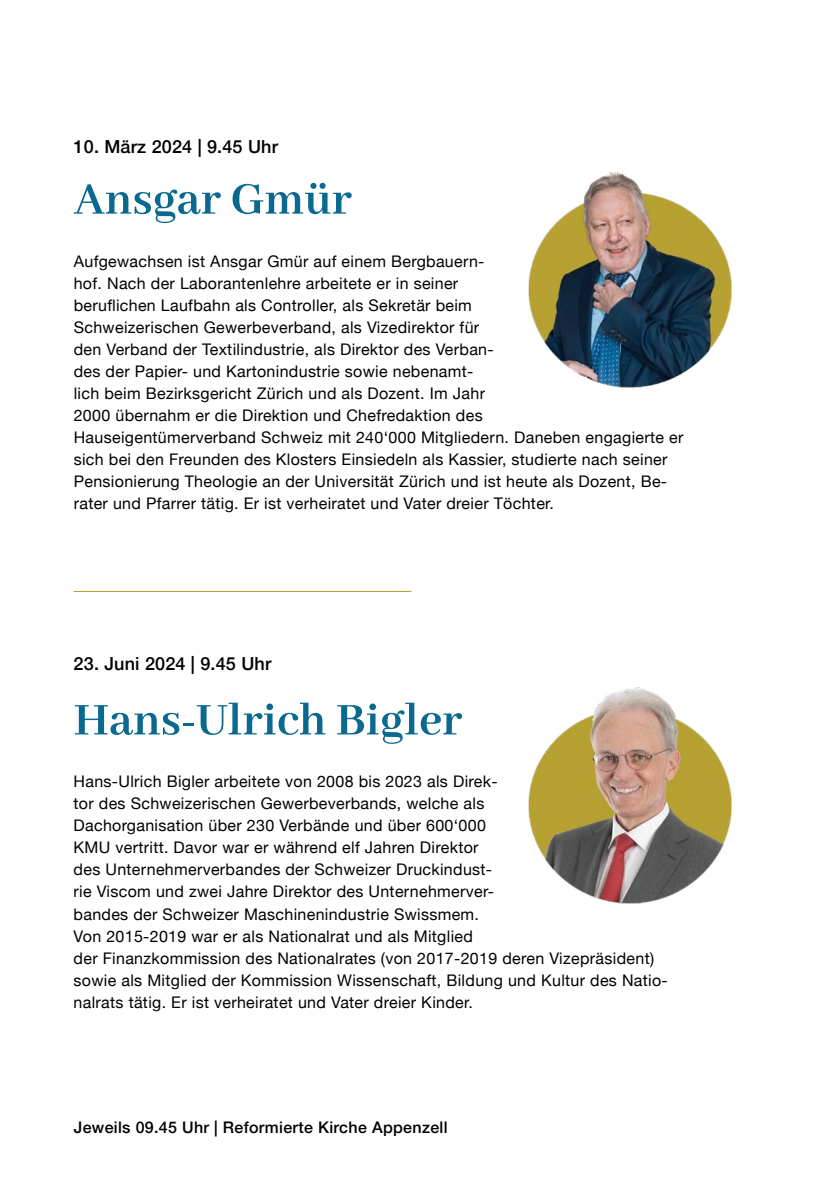
<style>
.page{position:relative;width:840px;height:1191px;background:#fff}
.page>*{position:absolute;margin:0;border:0;box-sizing:border-box;transform-origin:0 0}
.t1{font:700 50px "Abhaya Libre";color:#09698f}
.t2{font:500 18px "Helvetica Neue";letter-spacing:.01em;color:#000}
.t3{font:16px/22px "Helvetica Neue";letter-spacing:.02em;color:#000}
.t4{font:500 16px "Helvetica Neue";letter-spacing:.02em;color:#000}
</style>
<div class="page">
<hr style="left:74px;top:591px;width:337px;height:1px;background:#b7a132">
<img style="left:528px;top:687px;width:204px;height:217px">
<img style="left:528px;top:171px;width:204px;height:217px">
<p class="t2" style="left:74px;top:132px;width:206px">10. März 2024 | 9.45 Uhr</p>
<h1 class="t1" style="left:74px;top:172px;width:279px">Ansgar Gmür</h1>
<p class="t3" style="left:74px;top:251px;width:610px">Aufgewachsen ist Ansgar Gmür auf einem Bergbauern-<br>hof. Nach der Laborantenlehre arbeitete er in seiner<br>beruflichen Laufbahn als Controller, als Sekretär beim<br>Schweizerischen Gewerbeverband, als Vizedirektor für<br>den Verband der Textilindustrie, als Direktor des Verban-<br>des der Papier- und Kartonindustrie sowie nebenamt-<br>lich beim Bezirksgericht Zürich und als Dozent. Im Jahr<br>2000 übernahm er die Direktion und Chefredaktion des<br>Hauseigentümerverband Schweiz mit 240‘000 Mitgliedern. Daneben engagierte er sich bei den Freunden des Klosters Einsiedeln als Kassier, studierte nach seiner Pensionierung Theologie an der Universität Zürich und ist heute als Dozent, Be&shy;rater und Pfarrer tätig. Er ist verheiratet und Vater dreier Töchter.</p>
<p class="t2" style="left:74px;top:649px;width:199px">23. Juni 2024 | 9.45 Uhr</p>
<h1 class="t1" style="left:74px;top:692px;width:390px">Hans-Ulrich Bigler</h1>
<p class="t3" style="left:74px;top:771px;width:595px">Hans-Ulrich Bigler arbeitete von 2008 bis 2023 als Direk-<br>tor des Schweizerischen Gewerbeverbands, welche als<br>Dachorganisation über 230 Verbände und über 600‘000<br>KMU vertritt. Davor war er während elf Jahren Direktor<br>des Unternehmerverbandes der Schweizer Druckindust-<br>rie Viscom und zwei Jahre Direktor des Unternehmerver-<br>bandes der Schweizer Maschinenindustrie Swissmem.<br>Von 2015-2019 war er als Nationalrat und als Mitglied<br>der Finanzkommission des Nationalrates (von 2017-2019 deren Vizepräsident) sowie als Mitglied der Kommission Wissenschaft, Bildung und Kultur des Natio&shy;nalrats tätig. Er ist verheiratet und Vater dreier Kinder.</p>
<p class="t4" style="left:74px;top:1114px;width:375px">Jeweils 09.45 Uhr | Reformierte Kirche Appenzell</p>
</div>
